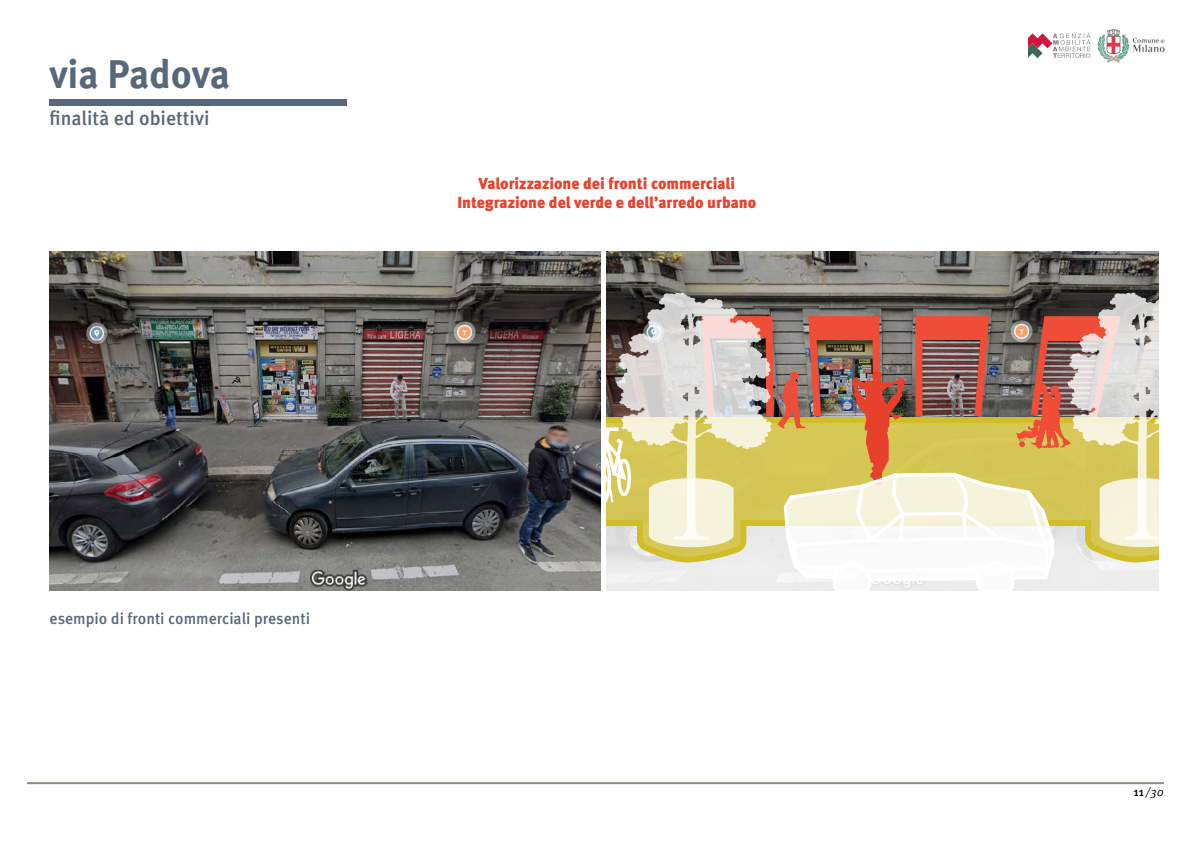
<style>
.page{position:relative;width:1191px;height:842px;background:#fff}
.page>*{position:absolute;margin:0;border:0;box-sizing:border-box;transform-origin:0 0}
.t1{font:700 40px "Meta Pro";letter-spacing:-.01em;color:#57687a}
.t2{font:500 20px "Meta Pro";color:#57687a}
.t3{font:900 16px/19.2px "Meta Pro";color:#e8412c;text-align:center}
.t4{font:500 16px "Meta Pro";color:#57687a}
.t5{font:italic 12px "Meta Pro";color:#000}
.s1{font-weight:500;font-style:normal}
</style>
<div class="page">
<div style="left:50px;top:99px;width:297px;height:7px;background:#57687a"></div>
<img style="left:50px;top:251px;width:551px;height:340px">
<img style="left:310px;top:569px;width:58px;height:22px">
<img style="left:607px;top:251px;width:551px;height:42px">
<svg style="left:607px;top:293px;width:552px;height:298px;background:#cab797"></svg>
<img style="left:1097px;top:29px;width:68px;height:34px">
<svg style="left:1028px;top:33px;width:62px;height:25px"></svg>
<hr style="left:27px;top:782px;width:1137px;height:2px;background:#8e8d80">
<h1 class="t1" style="left:50px;top:49px;width:182px">via Padova</h1>
<p class="t2" style="left:50px;top:105px;width:161px">finalità ed obiettivi</p>
<p class="t3" style="left:457px;top:175px;width:300px">Valorizzazione dei fronti commerciali<br>Integrazione del verde e dell’arredo urbano</p>
<p class="t4" style="left:50px;top:609px;width:262px">esempio di fronti commerciali presenti</p>
<p class="t5" style="left:1133px;top:784px;width:32px"><span class="s1">11</span> /30</p>
</div>
